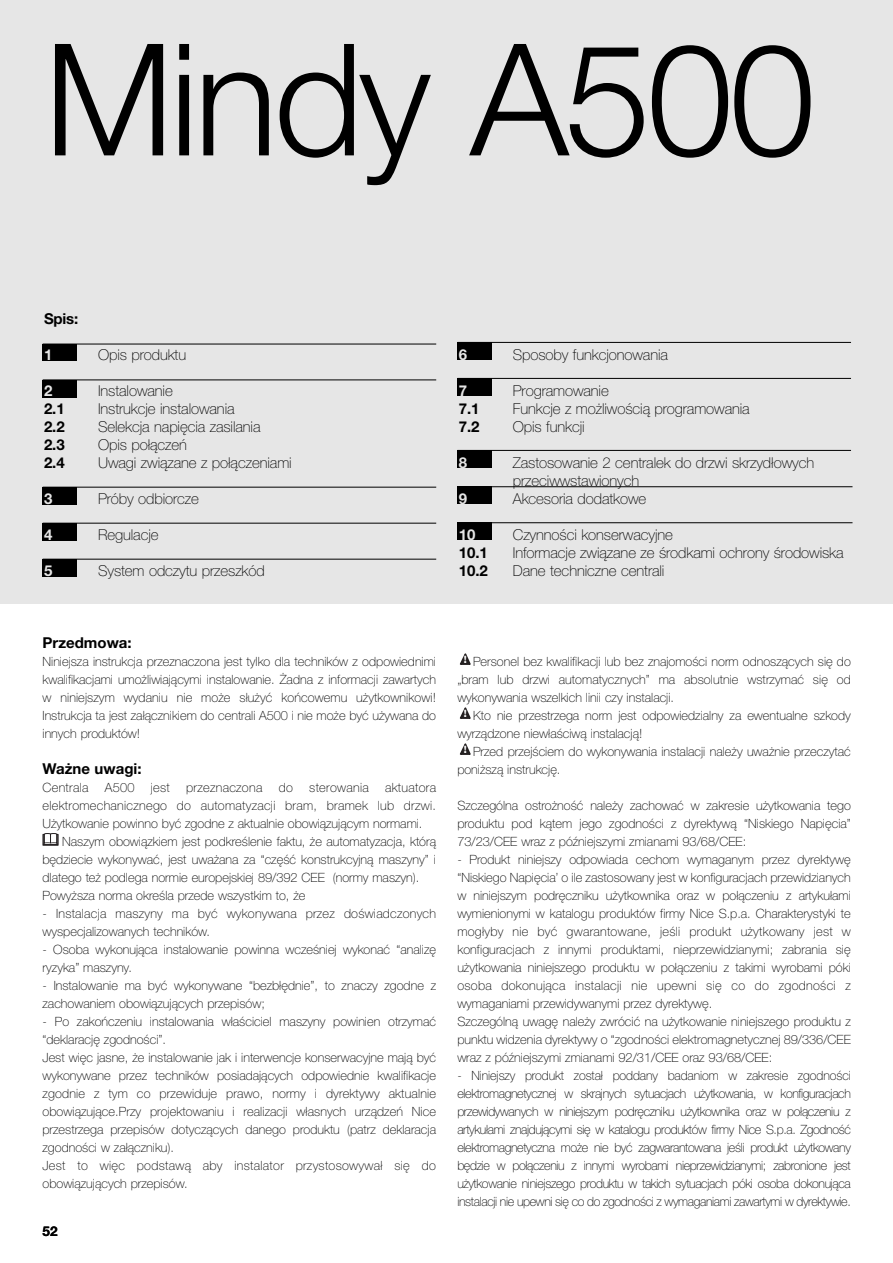
<style>
.page{position:relative;width:893px;height:1263px;background:#fff}
.page>*{position:absolute;margin:0;border:0;box-sizing:border-box;transform-origin:0 0}
.t1{font:300 156px "Helvetica Neue";letter-spacing:-.03em;color:#000}
.t2{font:100 15px/18px "Helvetica Neue East A";letter-spacing:-.005em;color:#000}
.t3{font:700 15px "Helvetica Neue";color:#000}
.t4{font:700 15px "Helvetica Neue East A";color:#000}
.t5{font:700 15px "Helvetica Neue";color:#e6e6e6}
.t6{font:700 13.5px "Helvetica Neue";color:#000}
.t7{font:100 12.75px/18px "Helvetica Neue East A";color:#000}
.t8{font:100 12.75px/18px "Helvetica Neue East A";letter-spacing:.02em;color:#000}
.t9{font:800 10.2px "Helvetica Neue";color:#fff}
</style>
<div class="page">
<div style="left:0;top:0;width:892px;height:604px;background:#e6e6e6"></div>
<div style="left:43px;top:344px;width:34px;height:17px;background:#000"></div>
<div style="left:43px;top:380px;width:34px;height:17px;background:#000"></div>
<div style="left:43px;top:487px;width:34px;height:18px;background:#000"></div>
<div style="left:43px;top:523px;width:34px;height:18px;background:#000"></div>
<div style="left:43px;top:559px;width:34px;height:18px;background:#000"></div>
<div style="left:457px;top:342px;width:34px;height:18px;background:#000"></div>
<div style="left:457px;top:378px;width:34px;height:18px;background:#000"></div>
<div style="left:457px;top:487px;width:34px;height:17px;background:#000"></div>
<div style="left:457px;top:523px;width:34px;height:17px;background:#000"></div>
<div style="left:457px;top:450px;width:34px;height:18px;background:#000"></div>
<hr style="left:43px;top:344px;width:393px;height:1px;background:#000">
<hr style="left:457px;top:342px;width:394px;height:1px;background:#000">
<hr style="left:457px;top:378px;width:394px;height:1px;background:#000">
<hr style="left:457px;top:450px;width:394px;height:1px;background:#000">
<hr style="left:457px;top:486px;width:395px;height:1px;background:#000">
<hr style="left:457px;top:522px;width:395px;height:1px;background:#000">
<hr style="left:43px;top:380px;width:393px;height:1px;background:#000">
<hr style="left:43px;top:487px;width:393px;height:1px;background:#000">
<hr style="left:43px;top:559px;width:393px;height:1px;background:#000">
<hr style="left:43px;top:523px;width:393px;height:1px;background:#000">
<svg style="left:459px;top:743px;width:12px;height:12px"></svg>
<svg style="left:459px;top:707px;width:12px;height:12px"></svg>
<svg style="left:459px;top:653px;width:12px;height:12px"></svg>
<svg style="left:43px;top:833px;width:15px;height:12px"></svg>
<h1 class="t1" style="left:44px;top:44px;width:773px">Mindy A500</h1>
<p class="t4" style="left:44px;top:313px;width:36px">Spis:</p>
<p class="t5" style="left:44px;top:349px;width:10px">1</p>
<p class="t2" style="left:98px;top:347px;width:90px">Opis produktu</p>
<p class="t5" style="left:44px;top:385px;width:10px">2</p>
<p class="t2" style="left:98px;top:383px;width:76px">Instalowanie</p>
<p class="t3" style="left:44px;top:403px;width:22px">2.1</p>
<p class="t2" style="left:98px;top:401px;width:138px">Instrukcje instalowania</p>
<p class="t3" style="left:44px;top:421px;width:22px">2.2</p>
<p class="t2" style="left:98px;top:419px;width:164px">Selekcja napięcia zasilania</p>
<p class="t3" style="left:44px;top:439px;width:22px">2.3</p>
<p class="t2" style="left:98px;top:437px;width:90px">Opis połączeń</p>
<p class="t3" style="left:44px;top:457px;width:22px">2.4</p>
<p class="t2" style="left:98px;top:455px;width:195px">Uwagi związane z połączeniami</p>
<p class="t5" style="left:44px;top:493px;width:10px">3</p>
<p class="t2" style="left:98px;top:491px;width:102px">Próby odbiorcze</p>
<p class="t5" style="left:44px;top:529px;width:10px">4</p>
<p class="t2" style="left:98px;top:527px;width:62px">Regulacje</p>
<p class="t5" style="left:44px;top:565px;width:10px">5</p>
<p class="t2" style="left:98px;top:563px;width:168px">System odczytu przeszkód</p>
<p class="t5" style="left:459px;top:349px;width:10px">6</p>
<p class="t2" style="left:513px;top:347px;width:157px">Sposoby funkcjonowania</p>
<p class="t5" style="left:459px;top:385px;width:10px">7</p>
<p class="t2" style="left:513px;top:383px;width:97px">Programowanie</p>
<p class="t3" style="left:459px;top:403px;width:22px">7.1</p>
<p class="t2" style="left:513px;top:401px;width:238px">Funkcje z możliwością programowania</p>
<p class="t3" style="left:459px;top:421px;width:22px">7.2</p>
<p class="t2" style="left:513px;top:419px;width:73px">Opis funkcji</p>
<p class="t5" style="left:459px;top:457px;width:10px">8</p>
<p class="t2" style="left:513px;top:455px;width:303px">Zastosowanie 2 centralek do drzwi skrzydłowych przeciwwstawionych</p>
<p class="t5" style="left:459px;top:493px;width:10px">9</p>
<p class="t2" style="left:513px;top:491px;width:135px">Akcesoria dodatkowe</p>
<p class="t5" style="left:459px;top:529px;width:18px">10</p>
<p class="t2" style="left:513px;top:527px;width:162px">Czynności konserwacyjne</p>
<p class="t3" style="left:459px;top:547px;width:30px">10.1</p>
<p class="t2" style="left:513px;top:545px;width:332px">Informacje związane ze środkami ochrony środowiska</p>
<p class="t3" style="left:459px;top:565px;width:30px">10.2</p>
<p class="t2" style="left:513px;top:563px;width:153px">Dane techniczne centrali</p>
<p class="t4" style="left:43px;top:637px;width:91px">Przedmowa:</p>
<p class="t7" style="left:43px;top:654px;width:395px;text-align:justify">Niniejsza instrukcja przeznaczona jest tylko dla techników z odpowiednimi kwalifikacjami umożliwiającymi instalowanie. Żadna z informacji zawartych w niniejszym wydaniu nie może służyć końcowemu użytkownikowi!<br>Instrukcja ta jest załącznikiem do centrali A500 i nie może być używana do innych produktów!</p>
<p class="t4" style="left:43px;top:763px;width:100px">Ważne uwagi:</p>
<p class="t8" style="left:43px;top:780px;width:47px">Centrala</p>
<p class="t7" style="left:105px;top:780px;width:31px">A500</p>
<p class="t7" style="left:151px;top:780px;width:21px">jest</p>
<p class="t8" style="left:186px;top:780px;width:78px">przeznaczona</p>
<p class="t7" style="left:279px;top:780px;width:16px">do</p>
<p class="t8" style="left:309px;top:780px;width:61px">sterowania</p>
<p class="t7" style="left:43px;top:780px;width:395px;text-align:justify;text-indent:342px">aktuatora elektromechanicznego do automatyzacji bram, bramek lub drzwi.<br>Użytkowanie powinno być zgodne z aktualnie obowiązującym normami.</p>
<p class="t7" style="left:43px;top:834px;width:395px;text-indent:20px">Naszym obowiązkiem jest podkreślenie faktu, że automatyzacja, którą będziecie wykonywać, jest uważana za “część konstrukcyjną maszyny” i dlatego też podlega normie europejskiej 89/392 CEE (normy maszyn).<br>Powyższa norma określa przede wszystkim to, że</p>
<p class="t8" style="left:43px;top:906px;width:395px">- Instalacja maszyny ma być wykonywana przez doświadczonych wyspecjalizowanych techników.</p>
<p class="t7" style="left:43px;top:942px;width:395px">- Osoba wykonująca instalowanie powinna wcześniej wykonać “analizę ryzyka” maszyny.</p>
<p class="t7" style="left:43px;top:978px;width:395px">- Instalowanie ma być wykonywane “bezbłędnie”, to znaczy zgodne z zachowaniem obowiązujących przepisów;</p>
<p class="t7" style="left:43px;top:1014px;width:395px">- Po zakończeniu instalowania właściciel maszyny powinien otrzymać “deklarację zgodności”.<br>Jest więc jasne, że instalowanie jak i interwencje konserwacyjne mają być wykonywane przez techników posiadających odpowiednie kwalifikacje zgodnie z tym co przewiduje prawo, normy i dyrektywy aktualnie obowiązujące.Przy projektowaniu i realizacji własnych urządzeń Nice przestrzega przepisów dotyczących danego produktu (patrz deklaracja zgodności w załączniku).<br>Jest to więc podstawą aby instalator przystosowywał się do obowiązujących przepisów.</p>
<p class="t6" style="left:43px;top:1227px;width:17px">52</p>
<p class="t9" style="left:464px;top:656px;width:5px">!</p>
<p class="t7" style="left:457px;top:654px;width:395px;text-align:justify;text-indent:16px">Personel bez kwalifikacji lub bez znajomości norm odnoszących się do „bram lub drzwi automatycznych” ma absolutnie wstrzymać się od wykonywania wszelkich linii czy instalacji.</p>
<p class="t7" style="left:457px;top:708px;width:395px;text-indent:16px">Kto nie przestrzega norm jest odpowiedzialny za ewentualne szkody wyrządzone niewłaściwą instalacją!</p>
<p class="t7" style="left:457px;top:744px;width:395px;text-indent:16px">Przed przejściem do wykonywania instalacji należy uważnie przeczytać poniższą instrukcję.</p>
<p class="t7" style="left:457px;top:798px;width:395px;text-align:justify">Szczególna ostrożność należy zachować w zakresie użytkowania tego produktu pod kątem jego zgodności z dyrektywą “Niskiego Napięcia” 73/23/CEE wraz z późniejszymi zmianami 93/68/CEE:</p>
<p class="t7" style="left:457px;top:852px;width:395px">- Produkt niniejszy odpowiada cechom wymaganym przez dyrektywę “Niskiego Napięcia’ o ile zastosowany jest w konfiguracjach przewidzianych w niniejszym podręczniku użytkownika oraz w połączeniu z artykułami wymienionymi w katalogu produktów firmy Nice S.p.a. Charakterystyki te mogłyby nie być gwarantowane, jeśli produkt użytkowany jest w konfiguracjach z innymi produktami, nieprzewidzianymi; zabrania się użytkowania niniejszego produktu w połączeniu z takimi wyrobami póki osoba dokonująca instalacji nie upewni się co do zgodności z wymaganiami przewidywanymi przez dyrektywę.<br>Szczególną uwagę należy zwrócić na użytkowanie niniejszego produktu z punktu widzenia dyrektywy o “zgodności elektromagnetycznej 89/336/CEE wraz z późniejszymi zmianami 92/31/CEE oraz 93/68/CEE:</p>
<p class="t7" style="left:457px;top:1068px;width:395px;text-align:justify">- Niniejszy produkt został poddany badaniom w zakresie zgodności elektromagnetycznej w skrajnych sytuacjach użytkowania, w konfiguracjach przewidywanych w niniejszym podręczniku użytkownika oraz w połączeniu z artykułami znajdującymi się w katalogu produktów firmy Nice S.p.a. Zgodność elektromagnetyczna może nie być zagwarantowana jeśli produkt użytkowany będzie w połączeniu z innymi wyrobami nieprzewidzianymi; zabronione jest użytkowanie niniejszego produktu w takich sytuacjach póki osoba dokonująca instalacji nie upewni się co do zgodności z wymaganiami zawartymi w dyrektywie.</p>
<p class="t9" style="left:464px;top:710px;width:5px">!</p>
<p class="t9" style="left:464px;top:746px;width:5px">!</p>
</div>
